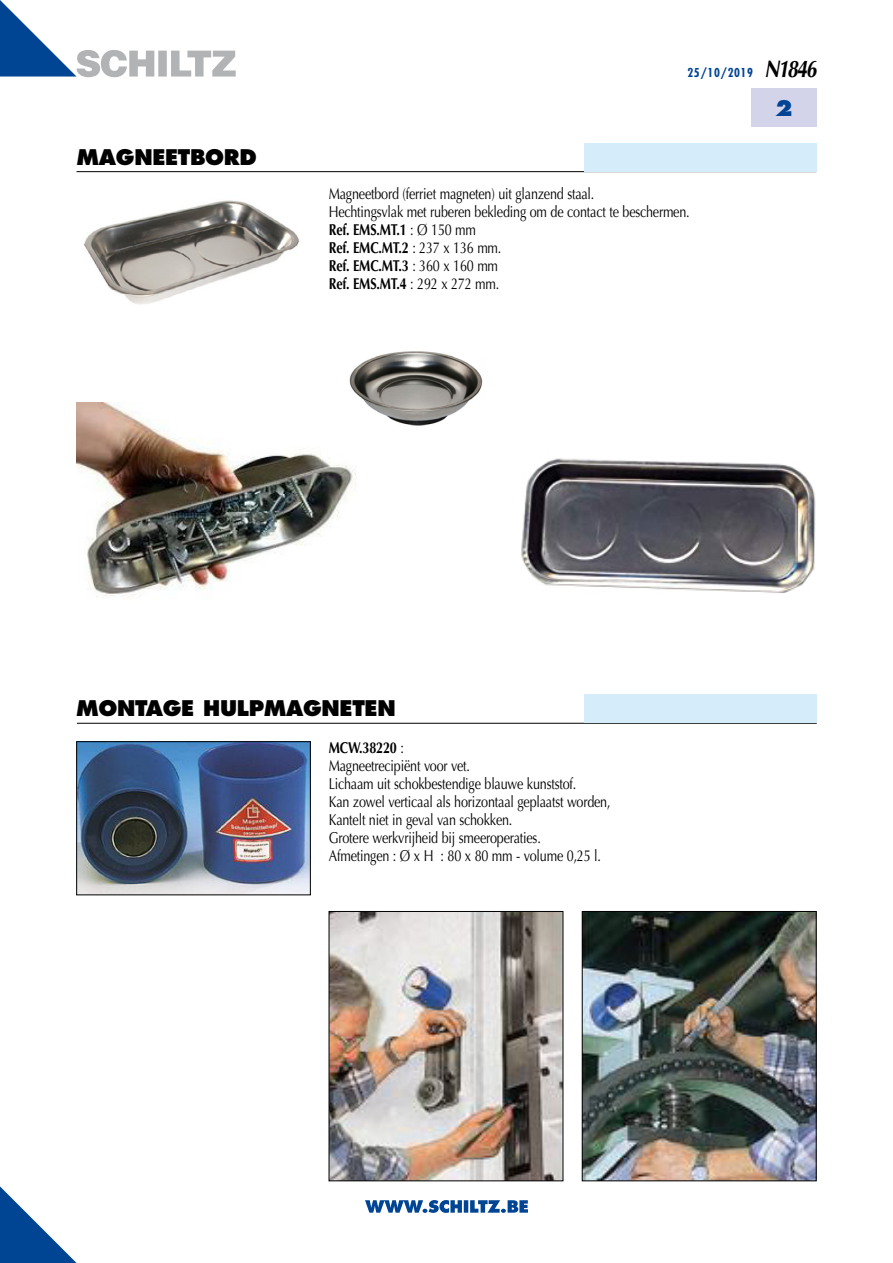
<style>
.page{position:relative;width:893px;height:1263px;background:#fff}
.page>*{position:absolute;margin:0;border:0;box-sizing:border-box;transform-origin:0 0}
.t1{font:800 21px "Futura";letter-spacing:-.015em;color:#000}
.t2{font:800 21px "Futura";color:#004494}
.t3{font:15.75px/18px "Optima";letter-spacing:-.015em;color:#000;scale:.8 1}
.t4{font:700 condensed 12px "Futura";letter-spacing:.05em;color:#004494}
.s1{font-family:"Optima";font-style:italic;font-stretch:normal;font-size:24px;color:#000}
.s2{font-weight:700}
</style>
<div class="page">
<svg style="left:0;top:1186px;width:77px;height:77px"></svg>
<hr style="left:77px;top:171px;width:739px;height:1px;background:#000">
<div style="left:751px;top:89px;width:65px;height:38px;background:#d3d4e9"></div>
<svg style="left:0;top:0;width:236px;height:77px"></svg>
<svg style="left:365px;top:1200px;width:163px;height:13px"></svg>
<div style="left:584px;top:143px;width:232px;height:28px;background:#d5edfa"></div>
<img style="left:78px;top:743px;width:231px;height:150px">
<div style="left:76px;top:741px;width:235px;height:154px;border:1px solid #000"></div>
<img style="left:584px;top:913px;width:230px;height:266px">
<div style="left:582px;top:911px;width:234px;height:270px;border:1px solid #000"></div>
<img style="left:331px;top:913px;width:230px;height:266px">
<div style="left:329px;top:911px;width:234px;height:270px;border:1px solid #000"></div>
<hr style="left:77px;top:723px;width:740px;height:1px;background:#000">
<div style="left:585px;top:694px;width:232px;height:29px;background:#d5edfa"></div>
<img style="left:84px;top:200px;width:216px;height:105px">
<img style="left:521px;top:458px;width:295px;height:135px">
<img style="left:76px;top:402px;width:280px;height:197px">
<img style="left:340px;top:351px;width:143px;height:89px">
<p class="t4" style="left:687px;top:65px;width:130px">25/10/2019 <span class="s1">N1846</span></p>
<h1 class="t1" style="left:77px;top:144px;width:182px">MAGNEETBORD</h1>
<p class="t3" style="left:329px;top:185px;width:453px">Magneetbord (ferriet magneten) uit glanzend staal.<br>Hechtingsvlak met ruberen bekleding om de contact te beschermen.<br><span class="s2">Ref. EMS.MT.1</span> : Ø 150 mm<br><span class="s2">Ref. EMC.MT.2</span> : 237 x 136 mm.<br><span class="s2">Ref. EMC.MT.3</span> : 360 x 160 mm<br><span class="s2">Ref. EMS.MT.4</span> : 292 x 272 mm.</p>
<h1 class="t2" style="left:775px;top:95px;width:19px">2</h1>
<h1 class="t1" style="left:76px;top:695px;width:321px">MONTAGE HULPMAGNETEN</h1>
<p class="t3" style="left:329px;top:739px;width:354px"><span class="s2">MCW.38220</span> :<br>Magneetrecipiënt voor vet.<br>Lichaam uit schokbestendige blauwe kunststof.<br>Kan zowel verticaal als horizontaal geplaatst worden, Kantelt niet in geval van schokken.<br>Grotere werkvrijheid bij smeeroperaties.<br>Afmetingen : Ø x H : 80 x 80 mm - volume 0,25 l.</p>
</div>
